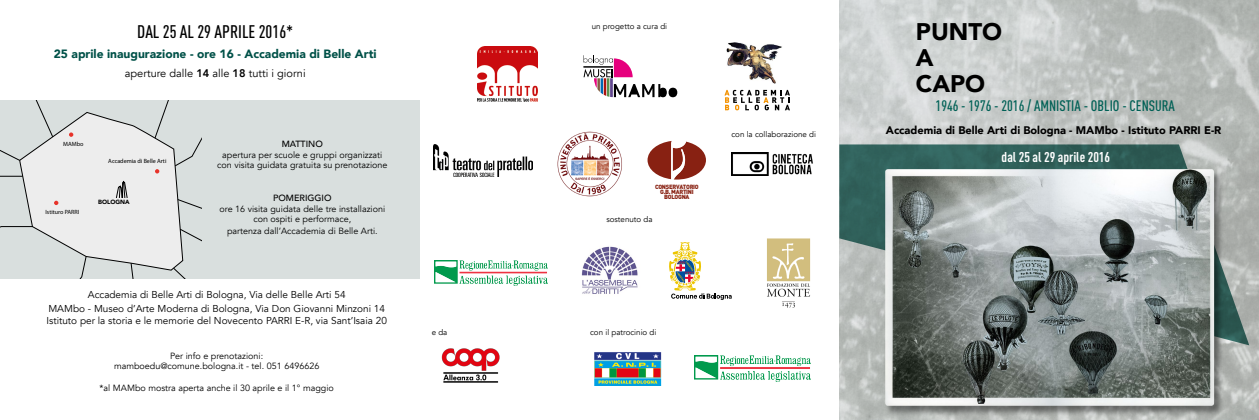
<style>
.page{position:relative;width:1259px;height:420px;background:#fff}
.page>*{position:absolute;margin:0;border:0;box-sizing:border-box;transform-origin:0 0}
.t1{font:900 24px/26px "Avenir";color:#000}
.t2{font:500 18px "DIN Cond";color:#000}
.t3{font:500 15px "DIN Cond";color:#006156}
.t4{font:700 14px "DIN Cond";color:#fff}
.t5{font:900 12px "Avenir";color:#005148}
.t6{font:900 11px "Avenir";color:#000}
.t7{font:11px "Avenir";color:#000}
.t8{font:10px/13.2px "Avenir";color:#000;text-align:center}
.t9{font:9px/10.8px "Avenir";color:#000;text-align:center}
.t10{font:500 9px "Avenir";color:#000}
.t11{font:8px "Avenir";color:#000}
.t12{font:6.1px "Myriad Pro";color:#000}
.t13{font:900 6.1px "Avenir";color:#000}
.t14{font:900 6px/5.4px "DIN";letter-spacing:-.05em;color:#882112;text-align:center}
.s1{font-weight:800}
</style>
<div class="page">
<div style="left:0;top:100px;width:420px;height:178px;background:#d9dfde"></div>
<img style="left:839px;top:1px;width:419px;height:419px">
<svg style="left:839px;top:144px;width:410px;height:201px;background:#6b8883"></svg>
<div style="left:884px;top:169px;width:340px;height:247px;background:#000;opacity:.45"></div>
<img style="left:885px;top:169px;width:329px;height:236px">
<img style="left:478px;top:46px;width:59px;height:55px">
<img style="left:727px;top:42px;width:55px;height:41px">
<svg style="left:724px;top:90px;width:66px;height:20px"></svg>
<svg style="left:583px;top:55px;width:94px;height:42px"></svg>
<img style="left:558px;top:132px;width:64px;height:64px">
<img style="left:433px;top:145px;width:99px;height:31px">
<svg style="left:647px;top:141px;width:59px;height:38px"></svg>
<img style="left:435px;top:260px;width:112px;height:26px">
<img style="left:694px;top:355px;width:116px;height:26px">
<img style="left:581px;top:246px;width:57px;height:48px">
<svg style="left:669px;top:242px;width:62px;height:58px"></svg>
<img style="left:767px;top:238px;width:43px;height:70px">
<svg style="left:0;top:101px;width:201px;height:177px"></svg>
<img style="left:594px;top:352px;width:68px;height:33px">
<img style="left:441px;top:348px;width:59px;height:35px">
<img style="left:731px;top:152px;width:82px;height:23px">
<h2 class="t2" style="left:137px;top:20px;width:157px">DAL 25 AL 29 APRILE 2016*</h2>
<h3 class="t5" style="left:54px;top:46px;width:324px">25 aprile inaugurazione - ore 16 - Accademia di Belle Arti</h3>
<p class="t7" style="left:125px;top:66px;width:182px">aperture dalle <span class="s1">14</span> alle <span class="s1">18</span> tutti i giorni</p>
<p class="t12" style="left:63px;top:140px;width:22px">MAMbo</p>
<p class="t12" style="left:45px;top:208px;width:35px">Istituro PARRI</p>
<p class="t12" style="left:108px;top:157px;width:60px">Accademia di Belle Arti</p>
<p class="t13" style="left:98px;top:198px;width:33px">BOLOGNA</p>
<p class="t10" style="left:282px;top:138px;width:43px">MATTINO</p>
<p class="t9" style="left:217px;top:149px;width:172px">apertura per scuole e gruppi organizzati con visita guidata gratuita su prenotazione</p>
<p class="t10" style="left:273px;top:192px;width:60px">POMERIGGIO</p>
<p class="t9" style="left:219px;top:203px;width:167px">ore 16 visita guidata delle tre installazioni con ospiti e performace,</p>
<p class="t9" style="left:227px;top:226px;width:152px">partenza dall’Accademia di Belle Arti.</p>
<p class="t8" style="left:48px;top:288px;width:338px">Accademia di Belle Arti di Bologna, Via delle Belle Arti 54<br>MAMbo - Museo d’Arte Moderna di Bologna, Via Don Giovanni Minzoni 14</p>
<p class="t8" style="left:46px;top:314px;width:342px">Istituto per la storia e le memorie del Novecento PARRI E-R, via Sant’Isaia 20</p>
<p class="t9" style="left:114px;top:350px;width:207px">Per info e prenotazioni: mamboedu@comune.bologna.it - tel. 051 6496626</p>
<p class="t9" style="left:99px;top:382px;width:236px">*al MAMbo mostra aperta anche il 30 aprile e il 1° maggio</p>
<p class="t11" style="left:592px;top:21px;width:77px">un progetto a cura di</p>
<p class="t14" style="left:655px;top:184px;width:45px">CONSERVATORIO<br>G.B. MARTINI<br>BOLOGNA</p>
<p class="t11" style="left:606px;top:214px;width:48px">sostenuto da</p>
<p class="t11" style="left:731px;top:129px;width:86px">con la collaborazione di</p>
<p class="t11" style="left:432px;top:326px;width:17px">e da</p>
<p class="t11" style="left:590px;top:326px;width:68px">con il patrocinio di</p>
<h1 class="t1" style="left:916px;top:19px;width:88px">PUNTO<br>A<br>CAPO</h1>
<h3 class="t3" style="left:935px;top:96px;width:241px">1946 - 1976 - 2016 / AMNISTIA - OBLIO - CENSURA</h3>
<h3 class="t4" style="left:1001px;top:148px;width:110px">dal 25 al 29 aprile 2016</h3>
<p class="t6" style="left:886px;top:123px;width:337px">Accademia di Belle Arti di Bologna - MAMbo - Istituto PARRI E-R</p>
</div>
